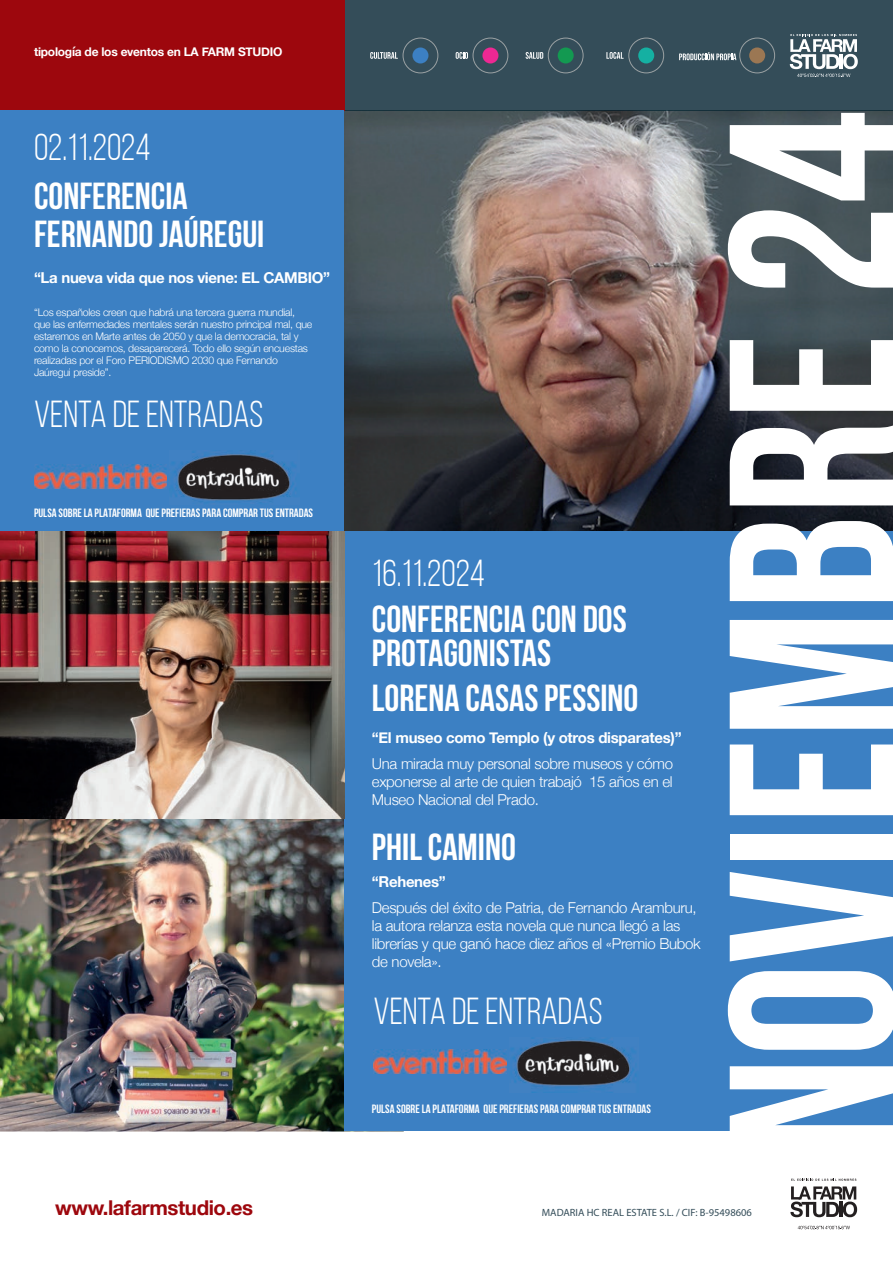
<style>
.page{position:relative;width:893px;height:1263px;background:#fff}
.page>*{position:absolute;margin:0;border:0;box-sizing:border-box;transform-origin:0 0}
.t1{font:700 235.5px "Bebas Neue";color:#fff}
.t2{font:700 37.5px/34.5px "Bebas Neue";color:#fff}
.t3{font:37.5px "Bebas Neue";color:#fff}
.t4{font:700 20.4px "Helvetica Neue";letter-spacing:-.02em;color:#9d070d}
.t5{font:300 15px/18px "Helvetica Neue";letter-spacing:-.02em;color:#fff;text-align:justify}
.t6{font:700 15px "Helvetica Neue";letter-spacing:-.02em;color:#fff}
.t7{font:700 12px "Bebas Neue";color:#fff}
.t8{font:700 12px "Helvetica Neue";letter-spacing:-.02em;color:#fff}
.t9{font:300 10.5px/12px "Helvetica Neue";letter-spacing:-.02em;color:#fff}
.t10{font:10.5px "Myriad Pro";color:#344d59}
</style>
<div class="page">
<img style="left:0;top:819px;width:344px;height:312px">
<img style="left:344px;top:110px;width:549px;height:421px">
<div style="left:344px;top:0;width:549px;height:110px;background:#344d59"></div>
<div style="left:0;top:0;width:344px;height:111px;background:#9d070d"></div>
<div style="left:412px;top:47px;width:16px;height:16px;background:#3c80c3;border-radius:50%"></div>
<div style="left:403px;top:38px;width:35px;height:35px;border:1px solid #9aa1a3;border-radius:50%"></div>
<svg style="left:370px;top:52px;width:28px;height:7px"></svg>
<div style="left:482px;top:47px;width:16px;height:16px;background:#ed2893;border-radius:50%"></div>
<div style="left:473px;top:38px;width:35px;height:35px;border:1px solid #9aa1a3;border-radius:50%"></div>
<svg style="left:456px;top:52px;width:12px;height:7px"></svg>
<div style="left:558px;top:47px;width:16px;height:16px;background:#139951;border-radius:50%"></div>
<div style="left:548px;top:38px;width:35px;height:35px;border:1px solid #9aa1a3;border-radius:50%"></div>
<svg style="left:526px;top:52px;width:17px;height:7px"></svg>
<div style="left:638px;top:47px;width:16px;height:16px;background:#15b0a2;border-radius:50%"></div>
<div style="left:628px;top:38px;width:36px;height:35px;border:1px solid #9aa1a3;border-radius:50%"></div>
<svg style="left:606px;top:52px;width:18px;height:7px"></svg>
<div style="left:749px;top:47px;width:16px;height:16px;background:#9b7753;border-radius:50%"></div>
<div style="left:739px;top:38px;width:36px;height:35px;border:1px solid #9aa1a3;border-radius:50%"></div>
<svg style="left:679px;top:52px;width:57px;height:8px"></svg>
<svg style="left:790px;top:34px;width:68px;height:43px"></svg>
<div style="left:0;top:110px;width:344px;height:421px;background:#3c80c3"></div>
<img style="left:34px;top:465px;width:133px;height:24px">
<svg style="left:790px;top:1179px;width:67px;height:38px"></svg>
<svg style="left:798px;top:1225px;width:52px;height:5px"></svg>
<div style="left:344px;top:531px;width:549px;height:600px;background:#3c80c3"></div>
<img style="left:0;top:531px;width:344px;height:288px">
<img style="left:172px;top:452px;width:124px;height:52px">
<img style="left:373px;top:1050px;width:133px;height:24px">
<img style="left:511px;top:1038px;width:125px;height:49px">
<p class="t8" style="left:34px;top:42px;width:250px">tipología de los eventos en LA FARM STUDIO</p>
<h2 class="t3" style="left:34px;top:127px;width:118px">02.11.2024</h2>
<h2 class="t2" style="left:34px;top:178px;width:155px">CONFERENCIA</h2>
<h2 class="t2" style="left:34px;top:216px;width:232px">FERNANDO JAÚREGUI</h2>
<h3 class="t6" style="left:34px;top:266px;width:298px">“La nueva vida que nos viene: EL CAMBIO”</h3>
<p class="t9" style="left:34px;top:306px;width:280px">“Los españoles creen que habrá una tercera guerra mundial, que las enfermedades mentales serán nuestro principal mal, que estaremos en Marte antes de 2050 y que la democracia, tal y como la conocemos, desaparecerá. Todo ello según encuestas realizadas por el Foro PERIODISMO 2030 que Fernando Jaúregui preside”.</p>
<h2 class="t3" style="left:34px;top:394px;width:231px">VENTA DE ENTRADAS</h2>
<p class="t7" style="left:34px;top:506px;width:281px">PULSA SOBRE LA PLATAFORMA QUE PREFIERAS PARA COMPRAR TUS ENTRADAS</p>
<h2 class="t3" style="left:372px;top:553px;width:114px">16.11.2024</h2>
<h2 class="t2" style="left:372px;top:601px;width:256px">CONFERENCIA CON DOS<br>PROTAGONISTAS</h2>
<h2 class="t2" style="left:372px;top:680px;width:268px">LORENA CASAS PESSINO</h2>
<h3 class="t6" style="left:372px;top:726px;width:311px">“El museo como Templo (y otros disparates)”</h3>
<h3 class="t5" style="left:372px;top:753px;width:303px">Una mirada muy personal sobre museos y cómo exponerse al arte de quien trabajó 15 años en el Museo Nacional del Prado.</h3>
<h2 class="t2" style="left:372px;top:829px;width:145px">PHIL CAMINO</h2>
<h3 class="t6" style="left:372px;top:870px;width:75px">“Rehenes”</h3>
<h3 class="t5" style="left:372px;top:897px;width:330px;text-align:left">Después del éxito de Patria, de Fernando Aramburu, la autora relanza esta novela que nunca llegó a las librerías y que ganó hace diez años el «Premio Bubok de novela».</h3>
<h2 class="t3" style="left:373px;top:991px;width:231px">VENTA DE ENTRADAS</h2>
<p class="t7" style="left:372px;top:1102px;width:281px">PULSA SOBRE LA PLATAFORMA QUE PREFIERAS PARA COMPRAR TUS ENTRADAS</p>
<h1 class="t1" style="left:684px;top:1158px;width:1049px;rotate:-90deg">NOVIEMBRE 24</h1>
<h3 class="t4" style="left:55px;top:1191px;width:199px">www.lafarmstudio.es</h3>
<p class="t10" style="left:542px;top:1206px;width:211px">MADARIA HC REAL ESTATE S.L. / CIF: B-95498606</p>
</div>
